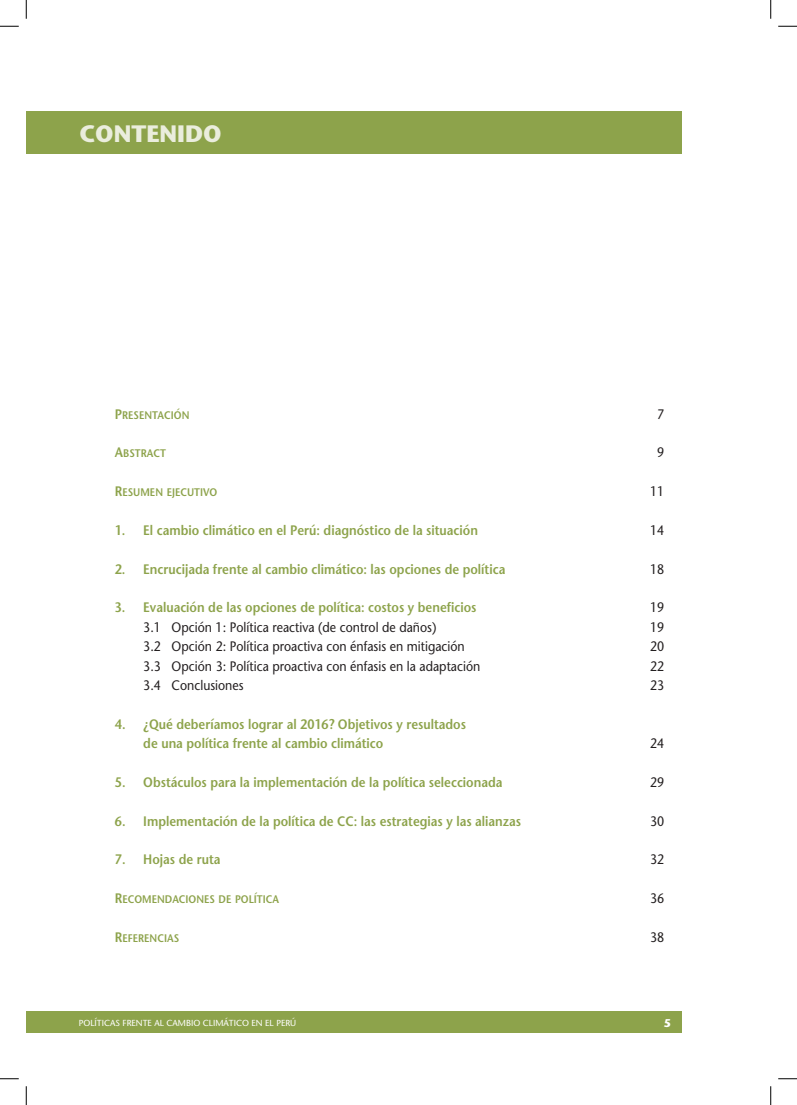
<style>
.page{position:relative;width:797px;height:1105px;background:#fff}
.page>*{position:absolute;margin:0;border:0;box-sizing:border-box;transform-origin:0 0}
.t1{font:700 23.75px "Stone Sans";color:#eaeddd}
.t2{font:600 13.75px/19.4px "Stone Sans";color:#8da34b;scale:.9 1}
.t3{font:13.75px "Stone Sans";color:#231f20;scale:.9 1}
.t4{font:13.75px "Stone Sans SC800";color:#231f20;scale:.9 1}
.t5{font:700 11.25px "Stone Sans";color:#fff}
.t6{font:11px "Stone Sans Semibold SC800";color:#8da34b;scale:.9 1}
.t7{font:8.75px "Stone Sans";color:#fff}
.s1{font-size:13.75px}
</style>
<div class="page">
<div style="left:26px;top:1011px;width:655px;height:22px;background:#8da34b"></div>
<div style="left:26px;top:111px;width:656px;height:43px;background:#8da34b"></div>
<svg style="left:0;top:25px;width:19px;height:2px"></svg>
<svg style="left:778px;top:25px;width:19px;height:2px"></svg>
<svg style="left:0;top:1078px;width:19px;height:1px"></svg>
<svg style="left:778px;top:1078px;width:19px;height:1px"></svg>
<svg style="left:25px;top:0;width:2px;height:19px"></svg>
<svg style="left:25px;top:1086px;width:2px;height:19px"></svg>
<svg style="left:770px;top:0;width:1px;height:19px"></svg>
<svg style="left:770px;top:1086px;width:1px;height:19px"></svg>
<h1 class="t1" style="left:79px;top:119px;width:144px">CONTENIDO</h1>
<p class="t6" style="left:115px;top:408px;width:84px"><span class="s1">P</span>RESENTACIÓN</p>
<p class="t4" style="left:657px;top:405px;width:9px">7</p>
<p class="t6" style="left:115px;top:447px;width:58px"><span class="s1">A</span>BSTRACT</p>
<p class="t4" style="left:657px;top:444px;width:9px">9</p>
<p class="t6" style="left:115px;top:486px;width:115px"><span class="s1">R</span>ESUMEN EJECUTIVO</p>
<p class="t4" style="left:650px;top:483px;width:17px">11</p>
<p class="t2" style="left:115px;top:520px;width:405px">1. El cambio climático en el Perú: diagnóstico de la situación</p>
<p class="t3" style="left:650px;top:522px;width:17px">14</p>
<p class="t2" style="left:115px;top:559px;width:435px">2. Encrucijada frente al cambio climático: las opciones de política</p>
<p class="t3" style="left:650px;top:560px;width:17px">18</p>
<p class="t2" style="left:115px;top:598px;width:403px">3. Evaluación de las opciones de política: costos y beneficios</p>
<p class="t3" style="left:650px;top:599px;width:17px">19</p>
<p class="t3" style="left:143px;top:619px;width:327px">3.1 Opción 1: Política reactiva (de control de daños)</p>
<p class="t3" style="left:650px;top:619px;width:17px">19</p>
<p class="t3" style="left:143px;top:638px;width:359px">3.2 Opción 2: Política proactiva con énfasis en mitigación</p>
<p class="t3" style="left:650px;top:638px;width:17px">20</p>
<p class="t3" style="left:143px;top:657px;width:376px">3.3 Opción 3: Política proactiva con énfasis en la adaptación</p>
<p class="t3" style="left:650px;top:657px;width:17px">22</p>
<p class="t3" style="left:143px;top:677px;width:113px">3.4 Conclusiones</p>
<p class="t3" style="left:650px;top:677px;width:17px">23</p>
<p class="t2" style="left:143px;top:714px;width:360px;text-indent:-28px">4. ¿Qué deberíamos lograr al 2016? Objetivos y resultados de una política frente al cambio climático</p>
<p class="t3" style="left:650px;top:735px;width:17px">24</p>
<p class="t2" style="left:115px;top:772px;width:432px">5. Obstáculos para la implementación de la política seleccionada</p>
<p class="t3" style="left:650px;top:774px;width:17px">29</p>
<p class="t2" style="left:115px;top:811px;width:453px">6. Implementación de la política de CC: las estrategias y las alianzas</p>
<p class="t3" style="left:650px;top:812px;width:17px">30</p>
<p class="t2" style="left:115px;top:850px;width:119px">7. Hojas de ruta</p>
<p class="t3" style="left:650px;top:851px;width:17px">32</p>
<p class="t6" style="left:115px;top:892px;width:184px"><span class="s1">R</span>ECOMENDACIONES DE POLÍTICA</p>
<p class="t3" style="left:650px;top:890px;width:17px">36</p>
<p class="t6" style="left:115px;top:931px;width:73px"><span class="s1">R</span>EFERENCIAS</p>
<p class="t3" style="left:650px;top:929px;width:17px">38</p>
<p class="t7" style="left:79px;top:1017px;width:24px">pol íticas</p>
<p class="t7" style="left:122px;top:1017px;width:6px">frente</p>
<p class="t7" style="left:154px;top:1017px;width:19px">al cambio</p>
<p class="t7" style="left:203px;top:1017px;width:6px">clim</p>
<p class="t7" style="left:223px;top:1017px;width:12px">ático</p>
<p class="t7" style="left:251px;top:1017px;width:46px">en el Perú</p>
<p class="t5" style="left:663px;top:1015px;width:9px">5</p>
</div>
